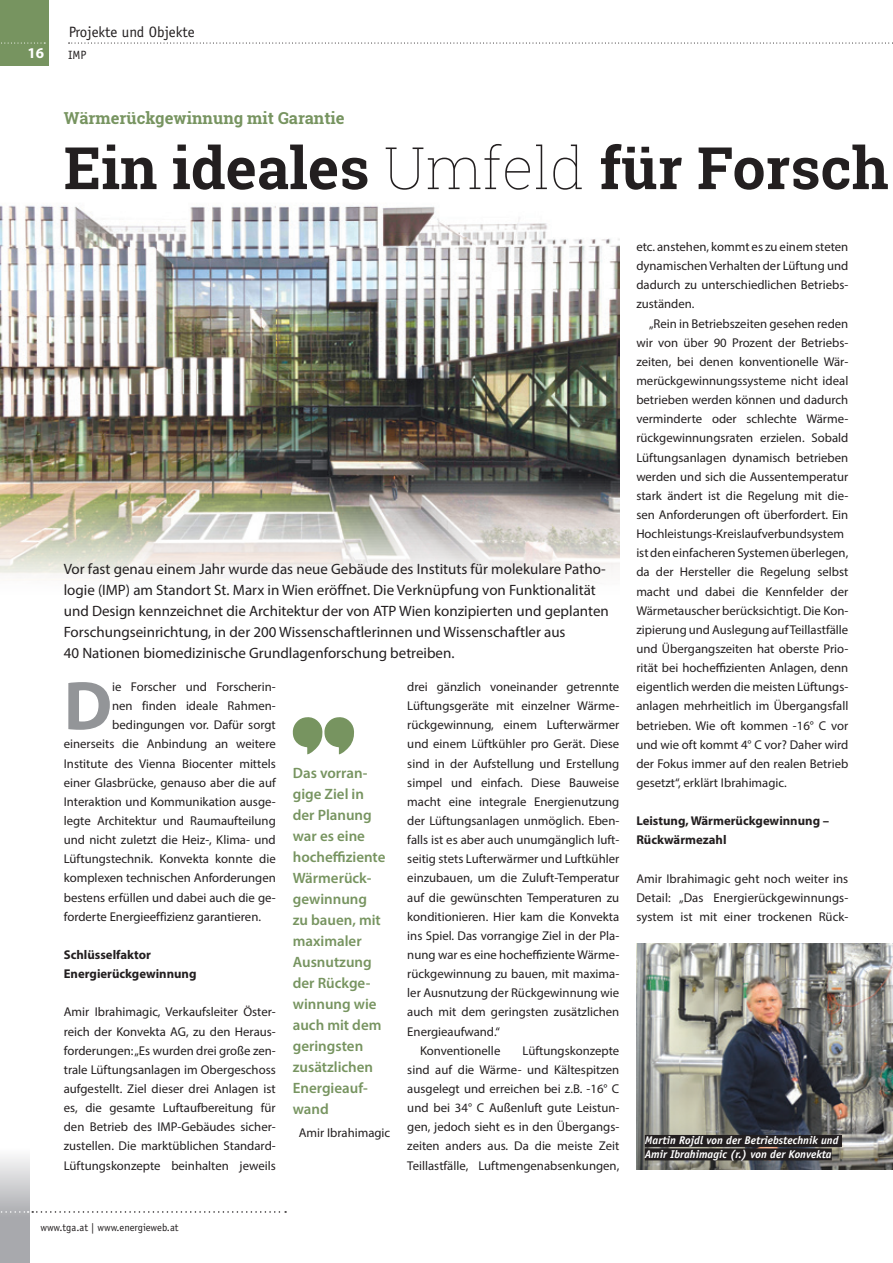
<style>
.page{position:relative;width:893px;height:1263px;background:#fff}
.page>*{position:absolute;margin:0;border:0;box-sizing:border-box;transform-origin:0 0}
.t1{font:700 69.6px "Myriad Pro";color:#939598}
.t2{font:700 58.5px "Roboto Slab";color:#231f20}
.t3{font:700 16.5px "Roboto Slab";color:#779460}
.t4{font:15px/21px "Myriad Pro";color:#231f20}
.t5{font:600 15px/21px "Myriad Pro";color:#779460}
.t6{font:15px "Officina Sans";color:#231f20}
.t7{font:700 15px "Myriad Pro";color:#fff}
.t8{font:12.75px/19.2px "Myriad Pro";color:#231f20;text-align:justify}
.t9{font:700 12.75px/19.2px "Myriad Pro";color:#231f20}
.t10{font:12px "Officina Sans";color:#231f20}
.t11{font:italic 700 11.25px/13.5px "Officina Sans";color:#fff}
.t12{font:10.5px "Officina Sans";color:#231f20}
.s1{font-weight:100}
</style>
<div class="page">
<img style="left:0;top:204px;width:619px;height:379px">
<svg style="left:292px;top:717px;width:62px;height:37px"></svg>
<img style="left:636px;top:944px;width:257px;height:226px">
<div style="left:645px;top:1135px;width:197px;height:12px;background:#231f20"></div>
<div style="left:645px;top:1148px;width:187px;height:12px;background:#231f20"></div>
<div style="left:0;top:0;width:48px;height:66px;background:#779460"></div>
<svg style="left:0;top:1156px;width:30px;height:107px;background:#bebec1"></svg>
<svg style="left:69px;top:43px;width:824px;height:1px"></svg>
<svg style="left:0;top:1211px;width:286px;height:2px"></svg>
<svg style="left:1px;top:43px;width:44px;height:1px"></svg>
<p class="t7" style="left:28px;top:44px;width:18px">16</p>
<p class="t6" style="left:68px;top:24px;width:128px">Projekte und Objekte</p>
<p class="t10" style="left:68px;top:48px;width:20px">IMP</p>
<p class="t3" style="left:64px;top:106px;width:282px">Wärmerückgewinnung mit Garantie</p>
<h2 class="t2" style="left:64px;top:128px;width:826px">Ein ideales <span class="s1">Umfeld</span> für Forsch</h2>
<p class="t4" style="left:64px;top:558px;width:547px">Vor fast genau einem Jahr wurde das neue Gebäude des Instituts für molekulare Patho&shy;logie (IMP) am Standort St. Marx in Wien eröffnet. Die Verknüpfung von Funktionalität und Design kennzeichnet die Architektur der von ATP Wien konzipierten und geplanten Forschungseinrichtung, in der 200 Wissenschaftlerinnen und Wissenschaftler aus<br>40 Nationen biomedizinische Grundlagenforschung betreiben.</p>
<h1 class="t1" style="left:64px;top:660px;width:50px">D</h1>
<p class="t8" style="left:112px;top:677px;width:165px">ie Forscher und Forscherin-</p>
<p class="t8" style="left:112px;top:696px;width:165px">nen finden ideale Rahmen-</p>
<p class="t8" style="left:112px;top:715px;width:165px">bedingungen vor. Dafür sorgt</p>
<p class="t8" style="left:64px;top:734px;width:214px">einerseits die Anbindung an weitere</p>
<p class="t8" style="left:64px;top:753px;width:213px">Institute des Vienna Biocenter mittels</p>
<p class="t8" style="left:64px;top:773px;width:214px">einer Glasbrücke, genauso aber die auf</p>
<p class="t8" style="left:64px;top:792px;width:213px">Interaktion und Kommunikation ausge-</p>
<p class="t8" style="left:64px;top:811px;width:214px">legte Architektur und Raumaufteilung</p>
<p class="t8" style="left:64px;top:830px;width:213px">und nicht zuletzt die Heiz-, Klima- und</p>
<p class="t8" style="left:64px;top:849px;width:213px">Lüftungstechnik. Konvekta konnte die</p>
<p class="t8" style="left:64px;top:868px;width:213px">komplexen technischen Anforderungen</p>
<p class="t8" style="left:64px;top:887px;width:213px">bestens erfüllen und dabei auch die ge-</p>
<p class="t8" style="left:64px;top:907px;width:199px">forderte Energieeffizienz garantieren.</p>
<p class="t9" style="left:64px;top:945px;width:134px">Schlüsselfaktor<br>Energierückgewinnung</p>
<p class="t8" style="left:64px;top:1002px;width:214px">Amir Ibrahimagic, Verkaufsleiter Öster&shy;reich der Konvekta AG, zu den Heraus&shy;forderungen: „Es wurden drei große zen&shy;trale Lüftungsanlagen im Obergeschoss aufgestellt. Ziel dieser drei Anlagen ist es, die gesamte Luftaufbereitung für den Betrieb des IMP-Gebäudes sicher&shy;zustellen. Die marktüblichen Standard-Lüftungskonzepte beinhalten jeweils</p>
<p class="t5" style="left:293px;top:762px;width:94px">Das vorran&shy;gige Ziel in der Planung war es eine hocheffiziente<br>Wärmerück&shy;gewinnung zu bauen, mit maximaler<br>Ausnutzung der Rückge&shy;winnung wie auch mit dem geringsten zusätzlichen<br>Energieauf&shy;wand</p>
<p class="t8" style="left:299px;top:1123px;width:93px">Amir Ibrahimagic</p>
<p class="t8" style="left:407px;top:677px;width:213px">drei gänzlich voneinander getrennte</p>
<p class="t8" style="left:407px;top:696px;width:213px">Lüftungsgeräte mit einzelner Wärme-</p>
<p class="t8" style="left:407px;top:715px;width:213px">rückgewinnung, einem Lufterwärmer</p>
<p class="t8" style="left:407px;top:734px;width:213px">und einem Lüftkühler pro Gerät. Diese</p>
<p class="t8" style="left:407px;top:753px;width:213px">sind in der Aufstellung und Erstellung</p>
<p class="t8" style="left:407px;top:773px;width:213px">simpel und einfach. Diese Bauweise</p>
<p class="t8" style="left:407px;top:792px;width:213px">macht eine integrale Energienutzung</p>
<p class="t8" style="left:407px;top:811px;width:214px">der Lüftungsanlagen unmöglich. Eben-</p>
<p class="t8" style="left:407px;top:830px;width:213px">falls ist es aber auch unumgänglich luft-</p>
<p class="t8" style="left:407px;top:849px;width:213px">seitig stets Lufterwärmer und Luftkühler</p>
<p class="t8" style="left:407px;top:868px;width:214px">einzubauen, um die Zuluft-Temperatur</p>
<p class="t8" style="left:407px;top:887px;width:213px">auf die gewünschten Temperaturen zu</p>
<p class="t8" style="left:407px;top:907px;width:214px">konditionieren. Hier kam die Konvekta</p>
<p class="t8" style="left:407px;top:926px;width:214px">ins Spiel. Das vorrangige Ziel in der Pla-</p>
<p class="t8" style="left:407px;top:945px;width:213px">nung war es eine hocheffiziente Wärme-</p>
<p class="t8" style="left:407px;top:964px;width:213px">rückgewinnung zu bauen, mit maxima-</p>
<p class="t8" style="left:407px;top:983px;width:213px">ler Ausnutzung der Rückgewinnung wie</p>
<p class="t8" style="left:407px;top:1002px;width:213px">auch mit dem geringsten zusätzlichen</p>
<p class="t8" style="left:407px;top:1021px;width:94px">Energieaufwand.“</p>
<p class="t8" style="left:420px;top:1040px;width:82px">Konventionelle</p>
<p class="t8" style="left:407px;top:1040px;width:214px;text-indent:115px">Lüftungskonzepte sind auf die Wärme- und Kältespitzen ausgelegt und erreichen bei z.B. -16° C und bei 34° C Außenluft gute Leistun&shy;gen, jedoch sieht es in den Übergangs&shy;zeiten anders aus. Da die meiste Zeit Teillastfälle, Luftmengenabsenkungen,</p>
<p class="t8" style="left:636px;top:237px;width:213px">etc. anstehen, kommt es zu einem steten dynamischen Verhalten der Lüftung und dadurch zu unterschiedlichen Betriebs&shy;zuständen.</p>
<p class="t8" style="left:636px;top:313px;width:214px;text-align:left;text-indent:13px">„Rein in Betriebszeiten gesehen reden wir von über 90 Prozent der Betriebs&shy;zeiten, bei denen konventionelle Wär&shy;merückgewinnungssysteme nicht ideal betrieben werden können und dadurch verminderte oder schlechte Wärme&shy;rückgewinnungsraten erzielen. Sobald Lüftungsanlagen dynamisch betrieben werden und sich die Aussentemperatur stark ändert ist die Regelung mit die&shy;sen Anforderungen oft überfordert. Ein Hochleistungs-Kreislaufverbundsystem ist den einfacheren Systemen überlegen, da der Hersteller die Regelung selbst macht und dabei die Kennfelder der Wärmetauscher berücksichtigt. Die Kon&shy;zipierung und Auslegung auf Teillastfälle und Übergangszeiten hat oberste Prio&shy;rität bei hocheffizienten Anlagen, denn eigentlich werden die meisten Lüftungs&shy;anlagen mehrheitlich im Übergangsfall betrieben. Wie oft kommen -16° C vor und wie oft kommt 4° C vor? Daher wird der Fokus immer auf den realen Betrieb gesetzt“, erklärt Ibrahimagic.</p>
<p class="t9" style="left:636px;top:811px;width:194px">Leistung, Wärmerückgewinnung –<br>Rückwärmezahl</p>
<p class="t8" style="left:636px;top:868px;width:214px">Amir Ibrahimagic geht noch weiter ins Detail: „Das Energierückgewinnungs&shy;system ist mit einer trockenen Rück-</p>
<p class="t11" style="left:645px;top:1134px;width:195px">Martin Rojdl von der Betriebstechnik und<br>Amir Ibrahimagic (r.) von der Konvekta</p>
<p class="t12" style="left:40px;top:1221px;width:140px">www.tga.at | www.energieweb.at</p>
</div>
